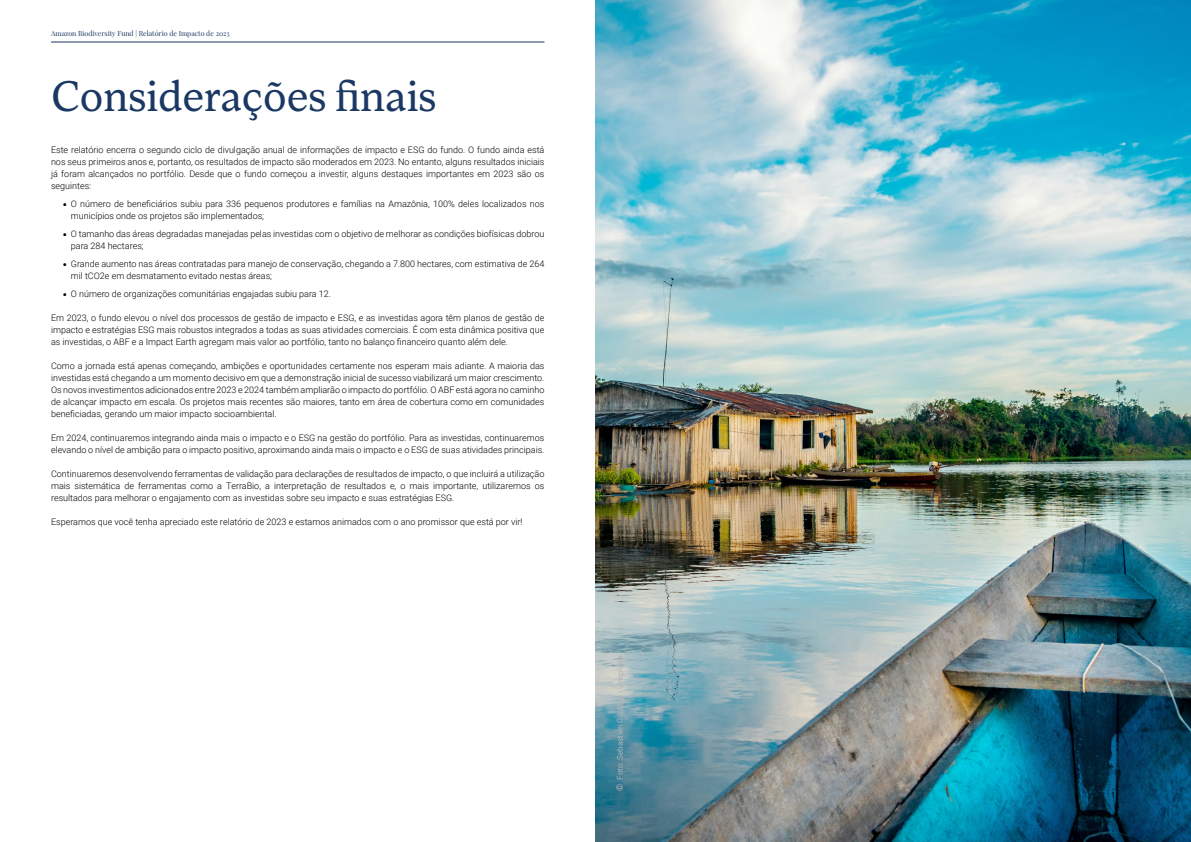
<style>
.page{position:relative;width:1191px;height:842px;background:#fff}
.page>*{position:absolute;margin:0;border:0;box-sizing:border-box;transform-origin:0 0}
.t1{font:43px "Loretta";color:#1a3863}
.t2{font:300 9px/12px "Roboto";color:#000;text-align:justify}
.t3{font:8px "Roboto";color:#b3b3b3}
.t4{font:7px "Playfair Display";color:#1a3863}
.s1{font-size:15px}
.s2{font-weight:500;font-size:9px}
</style>
<div class="page">
<img style="left:595px;top:0;width:596px;height:842px">
<hr style="left:51px;top:42px;width:493px;height:1px;background:#1a3863">
<p class="t4" style="left:51px;top:28px;width:180px">Amazon Biodiversity Fund | Relatório de Impacto de 2023</p>
<h1 class="t1" style="left:51px;top:73px;width:387px">Considerações finais</h1>
<p class="t2" style="left:51px;top:143px;width:495px">Este relatório encerra o segundo ciclo de divulgação anual de informações de impacto e ESG do fundo. O fundo ainda está nos seus primeiros anos e, portanto, os resultados de impacto são moderados em 2023. No entanto, alguns resultados iniciais já foram alcançados no portfólio. Desde que o fundo começou a investir, alguns destaques importantes em 2023 são os seguintes:</p>
<p class="t2" style="left:71px;top:197px;width:475px;text-indent:-9px"><span class="s1">•</span> O número de beneficiários subiu para 336 pequenos produtores e famílias na Amazônia, 100% deles localizados nos municípios onde os projetos são implementados;</p>
<p class="t2" style="left:71px;top:227px;width:475px;text-indent:-9px"><span class="s1">•</span> O tamanho das áreas degradadas manejadas pelas investidas com o objetivo de melhorar as condições biofísicas dobrou para 284 hectares;</p>
<p class="t2" style="left:71px;top:257px;width:475px;text-indent:-9px"><span class="s1">•</span> Grande aumento nas áreas contratadas para manejo de conservação, chegando a 7.800 hectares, com estimativa de 264 mil tCO2e em desmatamento evitado nestas áreas;</p>
<p class="t2" style="left:62px;top:287px;width:270px"><span class="s1">•</span> O número de organizações comunitárias engajadas subiu para 12.</p>
<p class="t2" style="left:51px;top:311px;width:495px">Em 2023, o fundo elevou o nível dos processos de gestão de impacto e ESG, e as investidas agora têm planos de gestão de impacto e estratégias ESG mais robustos integrados a todas as suas atividades comerciais. É com esta dinâmica positiva que as investidas, o ABF e a Impact Earth agregam mais valor ao portfólio, tanto no balanço financeiro quanto além dele.</p>
<p class="t2" style="left:51px;top:359px;width:495px">Como a jornada está apenas começando, ambições e oportunidades certamente nos esperam mais adiante. A maioria das investidas está chegando a um momento decisivo em que a demonstração inicial de sucesso viabilizará um maior crescimento.<br>Os novos investimentos adicionados entre 2023 e 2024 também ampliarão o impacto do portfólio. O ABF está agora no caminho de alcançar impacto em escala. Os projetos mais recentes são maiores, tanto em área de cobertura como em comunidades beneficiadas, gerando um maior impacto socioambiental.</p>
<p class="t2" style="left:51px;top:431px;width:495px">Em 2024, continuaremos integrando ainda mais o impacto e o ESG na gestão do portfólio. Para as investidas, continuaremos elevando o nível de ambição para o impacto positivo, aproximando ainda mais o impacto e o ESG de suas atividades principais.</p>
<p class="t2" style="left:51px;top:467px;width:495px">Continuaremos desenvolvendo ferramentas de validação para declarações de resultados de impacto, o que incluirá a utilização mais sistemática de ferramentas como a TerraBio, a interpretação de resultados e, o mais importante, utilizaremos os resultados para melhorar o engajamento com as investidas sobre seu impacto e suas estratégias ESG.</p>
<p class="t2" style="left:51px;top:515px;width:473px">Esperamos que você tenha apreciado este relatório de 2023 e estamos animados com o ano promissor que está por vir!</p>
<p class="t3" style="left:614px;top:791px;width:137px;rotate:-90deg"><span class="s2">©</span> Foto: Sebastien Goldber - Unsplash</p>
</div>
